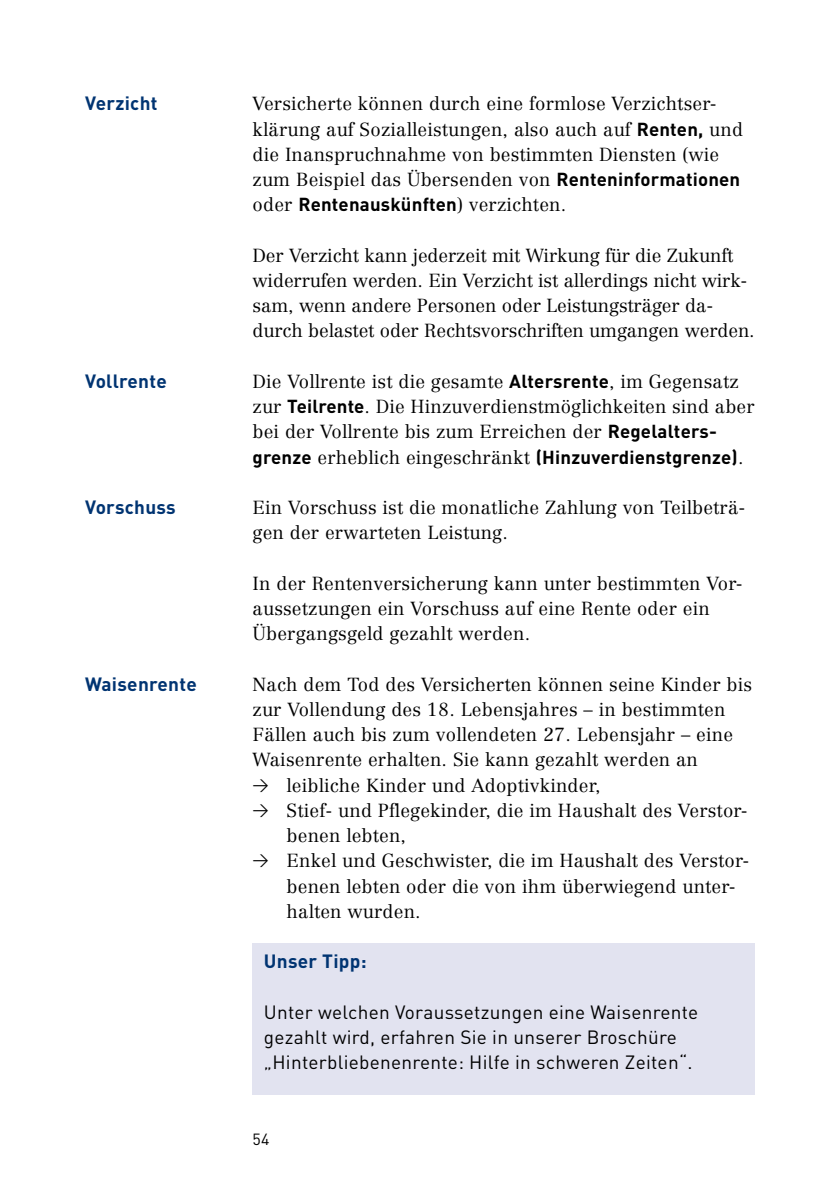
<style>
.page{position:relative;width:840px;height:1191px;background:#fff}
.page>*{position:absolute;margin:0;border:0;box-sizing:border-box;transform-origin:0 0}
.t1{font:19px/25.2px "DIN";letter-spacing:.015em;color:#000}
.t2{font:700 19px "DIN";letter-spacing:.015em;color:#003472}
.t3{font:300 18.6px/25.2px "Centennial";letter-spacing:.01em;color:#000}
.t4{font:16px "DIN";color:#000}
.s1{font-family:"DIN";font-weight:700}
.s2{font-family:"DIN Regular Alternate";font-weight:400;font-size:16px}
</style>
<div class="page">
<div style="left:252px;top:943px;width:502px;height:151px;background:#e2e3f0"></div>
<h3 class="t2" style="left:85px;top:91px;width:74px">Verzicht</h3>
<p class="t3" style="left:252px;top:91px;width:492px">Versicherte können durch eine formlose Verzichtser&shy;klärung auf Sozialleistungen, also auch auf <span class="s1">Renten,</span> und die Inanspruchnahme von bestimmten Diensten (wie zum Beispiel das Übersenden von <span class="s1">Renteninforma tionen </span>oder <span class="s1">Rentenauskünften</span>) verzichten.</p>
<p class="t3" style="left:252px;top:242px;width:503px">Der Verzicht kann jederzeit mit Wirkung für die Zukunft widerrufen werden. Ein Verzicht ist allerdings nicht wirk&shy;sam, wenn andere Personen oder Leistungsträger da&shy;durch belastet oder Rechtsvorschriften umgangen werden.</p>
<h3 class="t2" style="left:85px;top:368px;width:83px">Vollrente</h3>
<p class="t3" style="left:252px;top:369px;width:503px">Die Vollrente ist die gesamte <span class="s1">Altersrente</span>, im Gegensatz zur <span class="s1">Teilrente</span>. Die Hinzuverdienstmöglichkeiten sind aber bei der Vollrente bis zum Erreichen der <span class="s1">Regelalters&shy;grenze</span> erheblich eingeschränkt <span class="s1">(Hinzuverdienstgrenze)</span>.</p>
<h3 class="t2" style="left:85px;top:495px;width:92px">Vorschuss</h3>
<p class="t3" style="left:252px;top:495px;width:494px">Ein Vorschuss ist die monatliche Zahlung von Teilbeträ&shy;gen der erwarteten Leistung.</p>
<p class="t3" style="left:252px;top:570px;width:491px">In der Rentenversicherung kann unter bestimmten Vor&shy;aussetzungen ein Vorschuss auf eine Rente oder ein<br>Übergangsgeld gezahlt werden.</p>
<h3 class="t2" style="left:85px;top:671px;width:113px">Waisenrente</h3>
<p class="t3" style="left:252px;top:671px;width:500px">Nach dem Tod des Versicherten können seine Kinder bis zur Vollendung des 18. Lebensjahres – in bestimmten Fällen auch bis zum vollendeten 27. Lebensjahr – eine Waisenrente erhalten. Sie kann gezahlt werden an</p>
<p class="t3" style="left:252px;top:772px;width:349px"><span class="s2">&gt;</span> leibliche Kinder und Adoptivkinder,</p>
<p class="t3" style="left:286px;top:797px;width:462px;text-indent:-34px"><span class="s2">&gt;</span> Stief- und Pflegekinder, die im Haushalt des Verstor&shy;benen lebten,</p>
<p class="t3" style="left:286px;top:848px;width:464px;text-indent:-34px"><span class="s2">&gt;</span> Enkel und Geschwister, die im Haushalt des Verstor&shy;benen lebten oder die von ihm überwiegend unter&shy;halten wurden.</p>
<h3 class="t2" style="left:264px;top:949px;width:104px">Unser Tipp:</h3>
<p class="t1" style="left:264px;top:999px;width:435px">Unter welchen Voraussetzungen eine Waisenrente gezahlt wird, erfahren Sie in unserer Bro schüre „Hinterbliebenenrente: Hilfe in schweren Zeiten“.</p>
<p class="t4" style="left:252px;top:1129px;width:18px">54</p>
</div>
